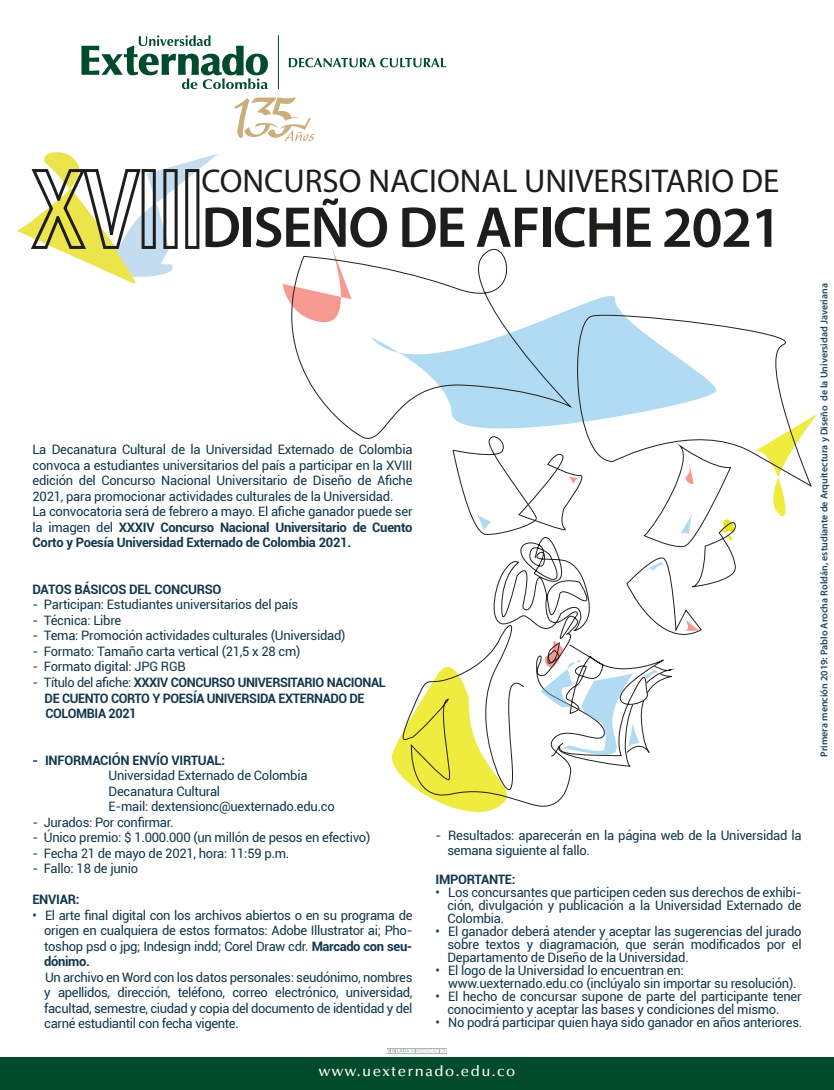
<style>
.page{position:relative;width:834px;height:1090px;background:#fff}
.page>*{position:absolute;margin:0;border:0;box-sizing:border-box;transform-origin:0 0}
.t1{font:600 58px "Myriad Pro";letter-spacing:-.025em;color:#1d1d1b}
.t2{font:33px "Myriad Pro";color:#1d1d1b}
.t3{font:500 14.9px "Optima LT Std";letter-spacing:.1em;color:#fff}
.t4{font:13px/15.5px "Roboto";letter-spacing:-.02em;color:#13374c}
.t5{font:700 13px/15.5px "Roboto";letter-spacing:-.03em;color:#13374c}
.t6{font:600 10px "Myriad Pro";color:#1c4661}
.s1{font-weight:700}
.s2{font-weight:400}
</style>
<div class="page">
<div style="left:0;top:1056px;width:834px;height:33px;background:#014a2b"></div>
<hr style="left:387px;top:1052px;width:60px;height:1px;background:#aab5bb">
<svg style="left:387px;top:1048px;width:60px;height:4px"></svg>
<svg style="left:17px;top:152px;width:201px;height:132px"></svg>
<div style="left:142px;top:169px;width:14px;height:80px;border:3px solid #1d1d1b"></div>
<div style="left:163px;top:169px;width:15px;height:80px;border:3px solid #1d1d1b"></div>
<div style="left:185px;top:169px;width:14px;height:80px;border:3px solid #1d1d1b"></div>
<svg style="left:773px;top:414px;width:45px;height:102px"></svg>
<svg style="left:571px;top:296px;width:49px;height:14px"></svg>
<svg style="left:392px;top:453px;width:344px;height:358px"></svg>
<svg style="left:282px;top:248px;width:289px;height:205px"></svg>
<svg style="left:567px;top:310px;width:245px;height:177px"></svg>
<svg style="left:81px;top:35px;width:187px;height:54px"></svg>
<svg style="left:289px;top:58px;width:157px;height:9px"></svg>
<hr style="left:278px;top:35px;width:1px;height:54px;background:#004b2c">
<svg style="left:235px;top:97px;width:79px;height:44px"></svg>
<h2 class="t2" style="left:201px;top:160px;width:580px">CONCURSO NACIONAL UNIVERSITARIO DE</h2>
<h1 class="t1" style="left:201px;top:195px;width:582px">DISEÑO DE AFICHE 2021</h1>
<p class="t4" style="left:32px;top:441px;width:382px">La Decanatura Cultural de la Universidad Externado de Colombia convoca a estudiantes universitarios del país a participar en la XVIII edición del Concurso Nacional Universitario de Diseño de Afiche 2021, para promocionar actividades culturales de la Universidad.<br>La convocatoria será de febrero a mayo. El afiche ganador puede ser la imagen del <span class="s1">XXXIV Concurso Nacional Universitario de Cuento Corto y Poesía Universidad Externado de Colombia 2021.</span></p>
<p class="t5" style="left:32px;top:581px;width:191px">DATOS BÁSICOS DEL CONCURSO</p>
<p class="t4" style="left:32px;top:596px;width:267px">- Participan: Estudiantes universitarios del país</p>
<p class="t4" style="left:32px;top:612px;width:91px">- Técnica: Libre</p>
<p class="t4" style="left:32px;top:627px;width:315px">- Tema: Promoción actividades culturales (Universidad)</p>
<p class="t4" style="left:32px;top:643px;width:270px">- Formato: Tamaño carta vertical (21,5 x 28 cm)</p>
<p class="t4" style="left:32px;top:658px;width:155px">- Formato digital: JPG RGB</p>
<p class="t5" style="left:45px;top:674px;width:343px;text-indent:-12px"><span class="s2">- Título del afiche:</span> XXXIV CONCURSO UNIVERSITARIO NACIONAL<br>DE CUENTO CORTO Y POESÍA UNIVERSIDA EXTERNADO DE<br>COLOMBIA 2021</p>
<p class="t5" style="left:32px;top:751px;width:194px">- INFORMACIÓN ENVÍO VIRTUAL:</p>
<p class="t4" style="left:109px;top:767px;width:228px">Universidad Externado de Colombia<br>Decanatura Cultural<br>E-mail: dextensionc@uexternado.edu.co</p>
<p class="t4" style="left:32px;top:813px;width:143px">- Jurados: Por confirmar.</p>
<p class="t4" style="left:32px;top:829px;width:340px">- Único premio: $ 1.000.000 (un millón de pesos en efectivo)</p>
<p class="t4" style="left:32px;top:844px;width:259px">- Fecha 21 de mayo de 2021, hora: 11:59 p.m.</p>
<p class="t4" style="left:32px;top:860px;width:107px">- Fallo: 18 de junio</p>
<p class="t5" style="left:32px;top:891px;width:49px">ENVIAR:</p>
<p class="t4" style="left:44px;top:906px;width:370px;text-align:justify;text-indent:-12px">• El arte final digital con los archivos abiertos o en su programa de origen en cualquiera de estos formatos: Adobe Illustrator ai; Pho&shy;toshop psd o jpg; Indesign indd; Corel Draw cdr. <span class="s1">Marcado con seu&shy;dónimo.</span></p>
<p class="t4" style="left:44px;top:968px;width:370px;text-align:justify">Un archivo en Word con los datos personales: seudónimo, nombres y apellidos, dirección, teléfono, correo electrónico, universidad, facultad, semestre, ciudad y copia del documento de identidad y del carné estudiantil con fecha vigente.</p>
<p class="t4" style="left:447px;top:826px;width:356px;text-indent:-12px">- Resultados: aparecerán en la página web de la Universidad la semana siguiente al fallo.</p>
<p class="t5" style="left:436px;top:870px;width:82px">IMPORTANTE:</p>
<p class="t4" style="left:447px;top:884px;width:356px;line-height:13px;text-align:justify;text-indent:-12px">• Los concursantes que participen ceden sus derechos de exhibi&shy;ción, divulgación y publicación a la Universidad Externado de Colombia.</p>
<p class="t4" style="left:447px;top:923px;width:356px;line-height:13px;text-align:justify;text-indent:-12px">• El ganador deberá atender y aceptar las sugerencias del jurado sobre textos y diagramación, que serán modificados por el Departamento de Diseño de la Universidad.</p>
<p class="t4" style="left:448px;top:962px;width:350px;line-height:13px;text-indent:-13px">• El logo de la Universidad lo encuentran en: www.uexternado.edu.co (inclúyalo sin importar su resolución).</p>
<p class="t4" style="left:447px;top:988px;width:356px;line-height:13px;text-indent:-12px">• El hecho de concursar supone de parte del participante tener conocimiento y aceptar las bases y condiciones del mismo.</p>
<p class="t4" style="left:436px;top:1013px;width:368px">• No podrá participar quien haya sido ganador en años anteriores.</p>
<p class="t3" style="left:319px;top:1062px;width:198px">www.uexternado.edu.co</p>
<p class="t6" style="left:819px;top:756px;width:475px;rotate:-90deg">Primera mención 2019: Pablo Arocha Roldán, estudiante de Arquitectura y Diseño de la Universidad Javeriana</p>
</div>
